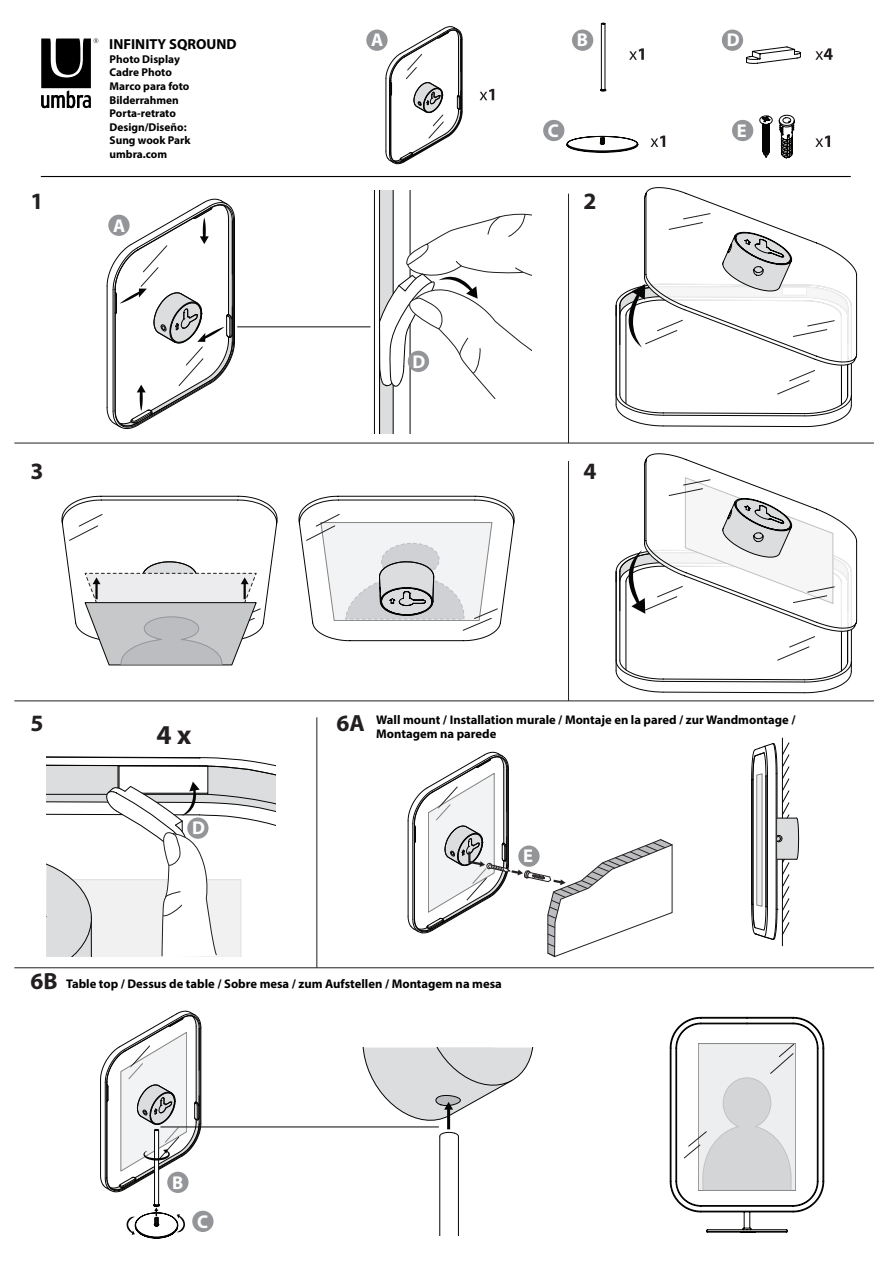
<style>
.page{position:relative;width:893px;height:1264px;background:#fff}
.page>*{position:absolute;margin:0;border:0;box-sizing:border-box;transform-origin:0 0}
.t1{font:700 27.3px "Myriad Pro";color:#231f20}
.t2{font:700 23.4px "Myriad Pro";color:#231f20}
.t3{font:700 18.6px "Myriad Pro";color:#fff}
.t4{font:700 14.55px "Myriad Pro";color:#000}
.t5{font:700 12.6px/13.5px "Myriad Pro";color:#000}
.t6{font:700 11.4px/13.6px "Myriad Pro";color:#000}
.s1{font-size:23.4px;color:#231f20}
</style>
<div class="page">
<hr style="left:41px;top:176px;width:809px;height:1px;background:#000">
<svg style="left:41px;top:38px;width:57px;height:70px"></svg>
<hr style="left:316px;top:717px;width:1px;height:250px;background:#231f20">
<hr style="left:15px;top:442px;width:858px;height:1px;background:#231f20">
<svg style="left:479px;top:89px;width:15px;height:11px"></svg>
<svg style="left:629px;top:48px;width:15px;height:12px"></svg>
<svg style="left:815px;top:48px;width:18px;height:12px"></svg>
<svg style="left:815px;top:135px;width:15px;height:12px"></svg>
<svg style="left:650px;top:135px;width:15px;height:12px"></svg>
<hr style="left:568px;top:194px;width:1px;height:249px;background:#231f20">
<hr style="left:568px;top:461px;width:1px;height:239px;background:#231f20">
<hr style="left:15px;top:700px;width:858px;height:1px;background:#231f20">
<hr style="left:15px;top:967px;width:858px;height:1px;background:#231f20">
<svg style="left:408px;top:751px;width:264px;height:206px"></svg>
<svg style="left:759px;top:115px;width:36px;height:43px"></svg>
<svg style="left:600px;top:23px;width:6px;height:68px"></svg>
<svg style="left:566px;top:136px;width:72px;height:17px"></svg>
<svg style="left:746px;top:46px;width:55px;height:18px"></svg>
<svg style="left:350px;top:1047px;width:184px;height:188px"></svg>
<svg style="left:107px;top:199px;width:128px;height:230px"></svg>
<svg style="left:670px;top:1016px;width:154px;height:216px"></svg>
<hr style="left:462px;top:39px;width:1px;height:73px;background:#050504">
<svg style="left:385px;top:26px;width:77px;height:138px"></svg>
<hr style="left:374px;top:191px;width:1px;height:242px;background:#050504">
<svg style="left:379px;top:191px;width:152px;height:242px"></svg>
<hr style="left:238px;top:326px;width:132px;height:1px;background:#231f20">
<svg style="left:616px;top:453px;width:241px;height:240px"></svg>
<svg style="left:62px;top:496px;width:215px;height:169px"></svg>
<svg style="left:299px;top:496px;width:215px;height:206px"></svg>
<svg style="left:616px;top:187px;width:241px;height:240px"></svg>
<hr style="left:201px;top:1027px;width:1px;height:96px;background:#050504">
<svg style="left:100px;top:1010px;width:101px;height:228px"></svg>
<hr style="left:161px;top:1126px;width:278px;height:1px;background:#050504">
<div style="left:366px;top:30px;width:22px;height:21px;background:#939598;border-radius:50%"></div>
<div style="left:108px;top:215px;width:22px;height:21px;background:#939598;border-radius:50%"></div>
<div style="left:572px;top:30px;width:21px;height:21px;background:#939598;border-radius:50%"></div>
<div style="left:722px;top:30px;width:21px;height:21px;background:#939598;border-radius:50%"></div>
<div style="left:408px;top:351px;width:21px;height:21px;background:#939598;border-radius:50%"></div>
<div style="left:518px;top:845px;width:21px;height:21px;background:#939598;border-radius:50%"></div>
<div style="left:192px;top:1210px;width:21px;height:21px;background:#939598;border-radius:50%"></div>
<div style="left:167px;top:1171px;width:21px;height:21px;background:#939598;border-radius:50%"></div>
<div style="left:543px;top:120px;width:21px;height:21px;background:#939598;border-radius:50%"></div>
<div style="left:732px;top:120px;width:21px;height:21px;background:#939598;border-radius:50%"></div>
<svg style="left:46px;top:756px;width:230px;height:200px"></svg>
<hr style="left:782px;top:738px;width:1px;height:207px;background:#050604">
<svg style="left:751px;top:742px;width:48px;height:198px"></svg>
<p class="t4" style="left:109px;top:34px;width:129px">INFINITY SQROUND</p>
<p class="t6" style="left:110px;top:52px;width:83px">Photo Display<br>Cadre Photo<br>Marco para foto<br>Bilderrahmen<br>Porta-retrato<br>Design/Diseño:<br>Sung wook Park umbra.com</p>
<h3 class="t3" style="left:371px;top:28px;width:14px">A</h3>
<h3 class="t3" style="left:577px;top:28px;width:13px">B</h3>
<h3 class="t3" style="left:727px;top:28px;width:14px">D</h3>
<h3 class="t3" style="left:548px;top:118px;width:13px">C</h3>
<h3 class="t3" style="left:737px;top:118px;width:11px">E</h3>
<h2 class="t2" style="left:30px;top:186px;width:15px">1</h2>
<h2 class="t2" style="left:583px;top:186px;width:15px">2</h2>
<h3 class="t3" style="left:113px;top:213px;width:14px">A</h3>
<h3 class="t3" style="left:413px;top:349px;width:14px">D</h3>
<h2 class="t2" style="left:30px;top:456px;width:15px">3</h2>
<h2 class="t2" style="left:583px;top:456px;width:15px">4</h2>
<h2 class="t2" style="left:30px;top:708px;width:15px">5</h2>
<h1 class="t1" style="left:156px;top:717px;width:36px">4 x</h1>
<h3 class="t3" style="left:192px;top:815px;width:14px">D</h3>
<p class="t5" style="left:376px;top:712px;width:421px;text-indent:-40px"><span class="s1">6A</span> Wall mount / Installation murale / Montaje en la pared / zur Wandmontage /<br>Montagem na parede</p>
<h3 class="t3" style="left:523px;top:843px;width:11px">E</h3>
<h2 class="t2" style="left:30px;top:966px;width:29px">6B</h2>
<p class="t5" style="left:66px;top:976px;width:437px">Table top / Dessus de table / Sobre mesa / zum Aufstellen / Montagem na mesa</p>
<h3 class="t3" style="left:172px;top:1169px;width:13px">B</h3>
<h3 class="t3" style="left:197px;top:1208px;width:13px">C</h3>
</div>
